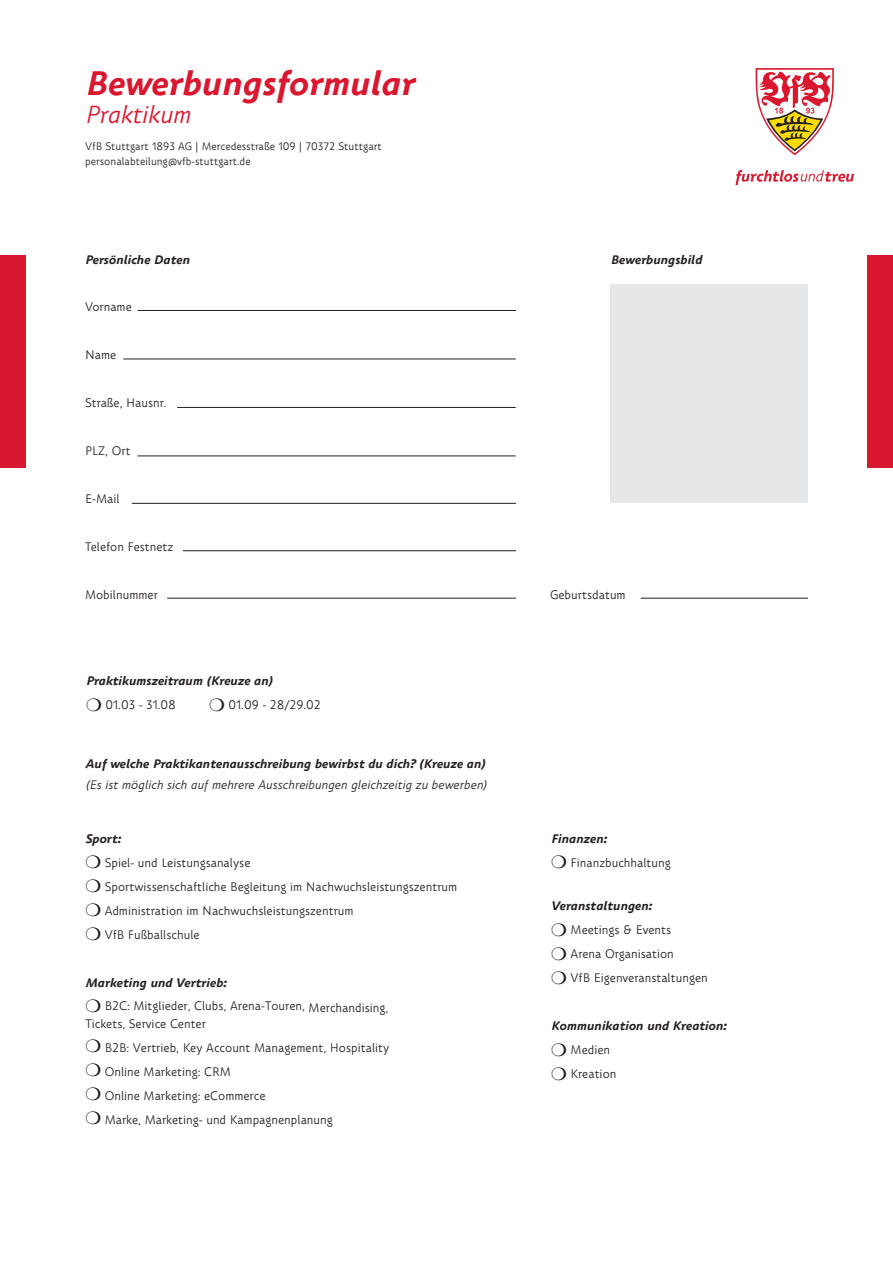
<style>
.page{position:relative;width:893px;height:1263px;background:#fff}
.page>*{position:absolute;margin:0;border:0;box-sizing:border-box;transform-origin:0 0}
.t1{font:italic 700 33px "Zion Train Pro";color:#d9172f}
.t2{font:italic 300 24px "Zion Train Pro";color:#d9172f}
.t3{font:300 12px/24px "Zion Train Pro";color:#231f20}
.t4{font:italic 700 12px/24px "Zion Train Pro";color:#231f20}
.t5{font:italic 300 12px "Zion Train Pro";color:#231f20}
.t6{font:300 10.5px/14.2px "Zion Train Pro";color:#231f20}
.s1{font-weight:300;font-style:normal}
.s2{font-weight:700;font-style:italic}
</style>
<div class="page">
<hr style="left:137px;top:310px;width:379px;height:1px;background:#231f20">
<hr style="left:123px;top:359px;width:393px;height:1px;background:#231f20">
<hr style="left:177px;top:407px;width:339px;height:1px;background:#231f20">
<hr style="left:137px;top:455px;width:379px;height:1px;background:#231f20">
<hr style="left:132px;top:503px;width:384px;height:1px;background:#231f20">
<hr style="left:183px;top:550px;width:333px;height:1px;background:#231f20">
<hr style="left:167px;top:598px;width:349px;height:1px;background:#231f20">
<hr style="left:641px;top:598px;width:167px;height:1px;background:#231f20">
<svg style="left:735px;top:170px;width:119px;height:15px"></svg>
<svg style="left:755px;top:68px;width:79px;height:88px"></svg>
<div style="left:0;top:255px;width:26px;height:213px;background:#d9172f"></div>
<div style="left:867px;top:255px;width:26px;height:213px;background:#d9172f"></div>
<div style="left:611px;top:284px;width:197px;height:219px;background:#e6e7e9"></div>
<h1 class="t1" style="left:85px;top:60px;width:331px">Bewerbungsformular</h1>
<h2 class="t2" style="left:85px;top:99px;width:108px">Praktikum</h2>
<p class="t6" style="left:85px;top:139px;width:298px">VfB Stuttgart 1893 AG | Mercedesstraße 109 | 70372 Stuttgart personalabteilung@vfb-stuttgart.de</p>
<p class="t4" style="left:85px;top:248px;width:106px">Persönliche Daten</p>
<p class="t4" style="left:611px;top:248px;width:93px">Bewerbungsbild</p>
<p class="t3" style="left:85px;top:295px;width:48px">Vorname</p>
<p class="t3" style="left:85px;top:343px;width:33px">Name</p>
<p class="t3" style="left:85px;top:391px;width:83px">Straße, Hausnr.</p>
<p class="t3" style="left:85px;top:439px;width:47px">PLZ, Ort</p>
<p class="t3" style="left:85px;top:487px;width:36px">E-Mail</p>
<p class="t3" style="left:85px;top:535px;width:90px">Telefon Festnetz</p>
<p class="t3" style="left:85px;top:583px;width:74px">Mobilnummer</p>
<p class="t3" style="left:550px;top:583px;width:77px">Geburtsdatum</p>
<p class="t4" style="left:86px;top:669px;width:189px">Praktikumszeitraum (Kreuze an) ❍ <span class="s1">01.03 - 31.08</span></p>
<p class="t3" style="left:209px;top:693px;width:113px">❍ 01.09 - 28/29.02</p>
<p class="t4" style="left:85px;top:752px;width:402px">Auf welche Praktikantenausschreibung bewirbst du dich? (Kreuze an)</p>
<p class="t5" style="left:85px;top:777px;width:403px">(Es ist möglich sich auf mehrere Ausschreibungen gleichzeitig zu bewerben)</p>
<p class="t3" style="left:85px;top:827px;width:373px"><span class="s2">Sport:<br></span>❍ Spiel- und Leistungsanalyse<br>❍ Sportwissenschaftliche Begleitung im Nachwuchsleistungszentrum ❍ Administration im Nachwuchsleistungszentrum<br>❍ VfB Fußballschule</p>
<p class="t3" style="left:85px;top:971px;width:304px;line-height:23.5px"><span class="s2">Marketing und Vertrieb:<br></span>❍ B2C: Mitglieder, Clubs, Arena-Touren, Merchandising,</p>
<p class="t3" style="left:85px;top:1012px;width:305px">Tickets, Service Center<br>❍ B2B: Vertrieb, Key Account Management, Hospitality ❍ Online Marketing: CRM<br>❍ Online Marketing: eCommerce<br>❍ Marke, Marketing- und Kampagnenplanung</p>
<p class="t3" style="left:551px;top:827px;width:121px"><span class="s2">Finanzen:<br></span>❍ Finanzbuchhaltung</p>
<p class="t3" style="left:551px;top:894px;width:158px"><span class="s2">Veranstaltungen:<br></span>❍ Meetings &amp; Events<br>❍ Arena Organisation<br>❍ VfB Eigenveranstaltungen</p>
<p class="t4" style="left:551px;top:1014px;width:177px">Kommunikation und Kreation: ❍ <span class="s1">Medien<br></span>❍ <span class="s1">Kreation</span></p>
</div>
